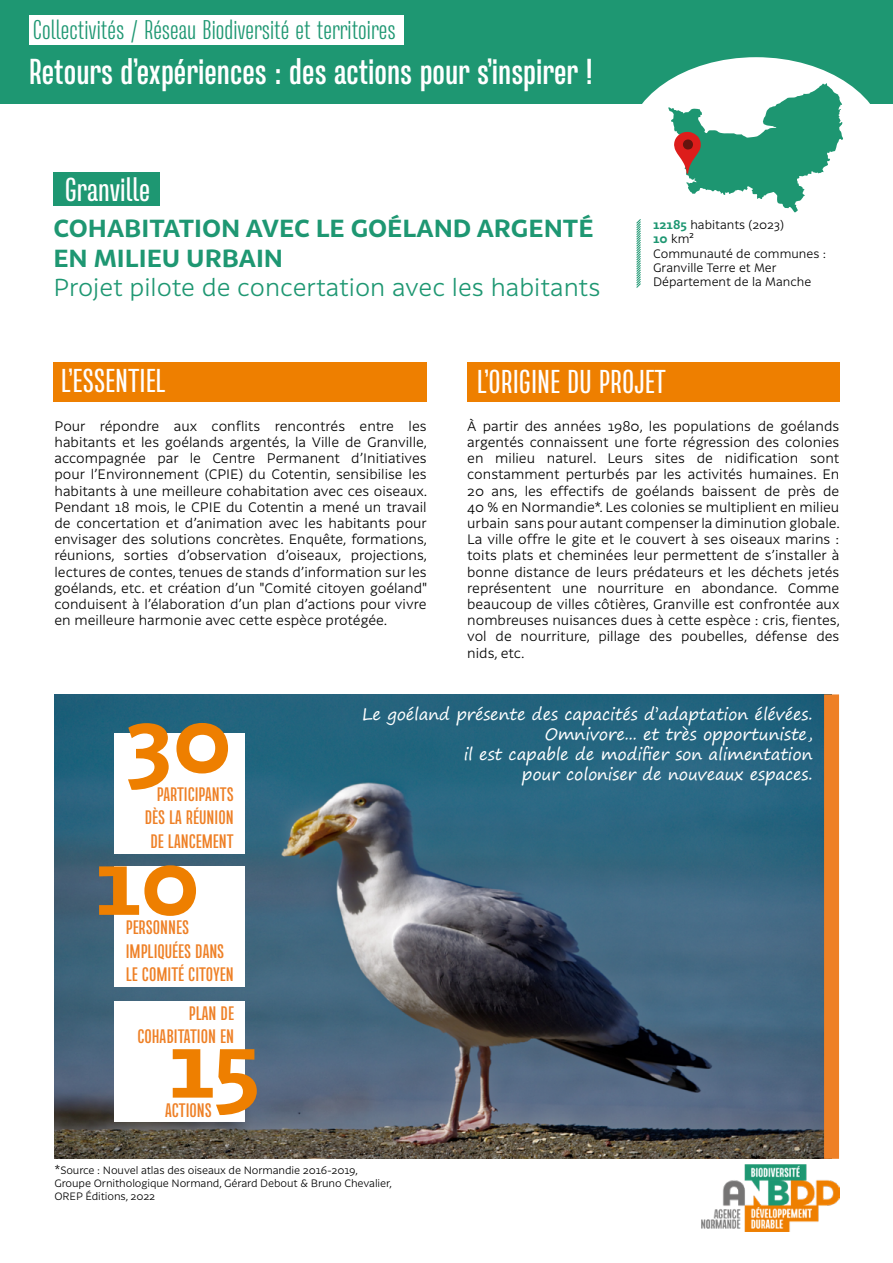
<style>
.page{position:relative;width:893px;height:1263px;background:#fff}
.page>*{position:absolute;margin:0;border:0;box-sizing:border-box;transform-origin:0 0}
.t1{font:700 88.5px "Latina Essential";color:#ee7f00}
.t2{font:700 36px "Naratif Condensed";color:#fff}
.t3{font:33px "Naratif Condensed";color:#fff}
.t4{font:300 27px "Naratif Condensed";color:#1e9772}
.t5{font:700 24px/29.7px "Latina Essential";color:#1e9772}
.t6{font:300 24px "Latina Essential";color:#1e9772}
.t7{font:700 19.5px/23.4px "Naratif Condensed";color:#ee8026;text-align:right}
.t8{font:16.5px/19.8px "Segoe Print";letter-spacing:-.01em;color:#fff;text-align:right}
.t9{font:300 13.5px/16.2px "Latina Essential";color:#000;text-align:justify}
.t10{font:300 12px/14.4px "Latina Essential";color:#000}
.t11{font:300 10.5px/12.6px "Latina Essential";letter-spacing:-.01em;color:#000}
.s1{font-weight:700;color:#1e9772}
.s2{font-size:12px}
</style>
<div class="page">
<img style="left:54px;top:694px;width:770px;height:465px">
<div style="left:0;top:0;width:893px;height:103px;background:#1e9772"></div>
<div style="left:626px;top:57px;width:260px;height:180px;background:#fff;border-radius:50%"></div>
<img style="left:702px;top:1164px;width:137px;height:67px">
<div style="left:53px;top:362px;width:374px;height:39px;background:#ee7f00"></div>
<div style="left:467px;top:362px;width:372px;height:39px;background:#ee7f00"></div>
<div style="left:29px;top:16px;width:374px;height:29px;background:#fff"></div>
<svg style="left:636px;top:219px;width:5px;height:69px"></svg>
<div style="left:53px;top:172px;width:107px;height:34px;background:#1e9772"></div>
<svg style="left:668px;top:83px;width:175px;height:129px"></svg>
<div style="left:824px;top:694px;width:15px;height:465px;background:#ee8026"></div>
<div style="left:114px;top:1001px;width:131px;height:120px;background:#fff"></div>
<div style="left:115px;top:733px;width:130px;height:121px;background:#fff"></div>
<div style="left:114px;top:866px;width:131px;height:121px;background:#fff"></div>
<h3 class="t4" style="left:33px;top:15px;width:364px">Collectivités / Réseau Biodiversité et territoires</h3>
<h2 class="t2" style="left:29px;top:52px;width:565px">Retours d’expériences : des actions pour s’inspirer !</h2>
<h3 class="t3" style="left:65px;top:172px;width:87px">Granville</h3>
<h3 class="t5" style="left:53px;top:214px;width:542px">COHABITATION AVEC LE GOÉLAND ARGENTÉ<br>EN MILIEU URBAIN</h3>
<h3 class="t6" style="left:53px;top:274px;width:549px">Projet pilote de concertation avec les habitants</h3>
<p class="t10" style="left:653px;top:217px;width:175px"><span class="s1">12185</span> habitants (2023)<br><span class="s1">10</span> km²<br>Communauté de communes :<br>Granville Terre et Mer<br>Département de la Manche</p>
<h3 class="t3" style="left:61px;top:363px;width:106px">L’ESSENTIEL</h3>
<h3 class="t3" style="left:477px;top:364px;width:191px">L’ORIGINE DU PROJET</h3>
<p class="t9" style="left:54px;top:418px;width:374px">Pour répondre aux conflits rencontrés entre les habitants et les goélands argentés, la Ville de Granville, accompagnée par le Centre Permanent d’Initiatives pour l’Environnement (CPIE) du Cotentin, sensibilise les habitants à une meilleure cohabitation avec ces oiseaux.<br>Pendant 18 mois, le CPIE du Cotentin a mené un travail de concertation et d’animation avec les habitants pour envisager des solutions concrètes. Enquête, formations, réunions, sorties d’observation d’oiseaux, projections, lectures de contes, tenues de stands d’information sur les goélands, etc. et création d’un "Comité citoyen goéland" conduisent à l’élaboration d’un plan d’actions pour vivre en meilleure harmonie avec cette espèce protégée.</p>
<p class="t9" style="left:467px;top:418px;width:374px">À partir des années 1980, les populations de goélands argentés connaissent une forte régression des colonies en milieu naturel. Leurs sites de nidification sont constamment perturbés par les activités humaines. En 20 ans, les effectifs de goélands baissent de près de 40 % en Normandie*. Les colonies se multiplient en milieu urbain sans pour autant compenser la diminution globale.<br>La ville offre le gite et le couvert à ses oiseaux marins : toits plats et cheminées leur permettent de s’installer à bonne distance de leurs prédateurs et les déchets jetés représentent une nourriture en abondance. Comme beaucoup de villes côtières, Granville est confrontée aux nombreuses nuisances dues à cette espèce : cris, fientes, vol de nourriture, pillage des poubelles, défense des nids, etc.</p>
<h1 class="t1" style="left:125px;top:690px;width:109px">30</h1>
<h3 class="t7" style="left:145px;top:782px;width:90px;text-align:justify;text-indent:12px">PARTICIPANTS DÈS LA RÉUNION DE LANCEMENT</h3>
<h1 class="t1" style="left:94px;top:832px;width:108px">10</h1>
<h3 class="t7" style="left:126px;top:916px;width:109px;text-align:left">PERSONNES<br>IMPLIQUÉES DANS<br>LE COMITÉ CITOYEN</h3>
<h3 class="t7" style="left:137px;top:1001px;width:98px">PLAN DE<br>COHABITATION EN</h3>
<h1 class="t1" style="left:168px;top:1015px;width:94px">15</h1>
<h3 class="t7" style="left:165px;top:1099px;width:48px">ACTIONS</h3>
<p class="t8" style="left:362px;top:704px;width:452px">Le goéland présente des capacités d’adaptation élévées.<br>Omnivore... et très opportuniste,<br>il est capable de modifier son alimentation<br>pour coloniser de nouveaux espaces.</p>
<p class="t11" style="left:54px;top:1164px;width:339px"><span class="s2">*</span>Source : Nouvel atlas des oiseaux de Normandie 2016-2019,<br>Groupe Ornithologique Normand, Gérard Debout &amp; Bruno Chevalier,<br>OREP Éditions, 2022</p>
</div>
